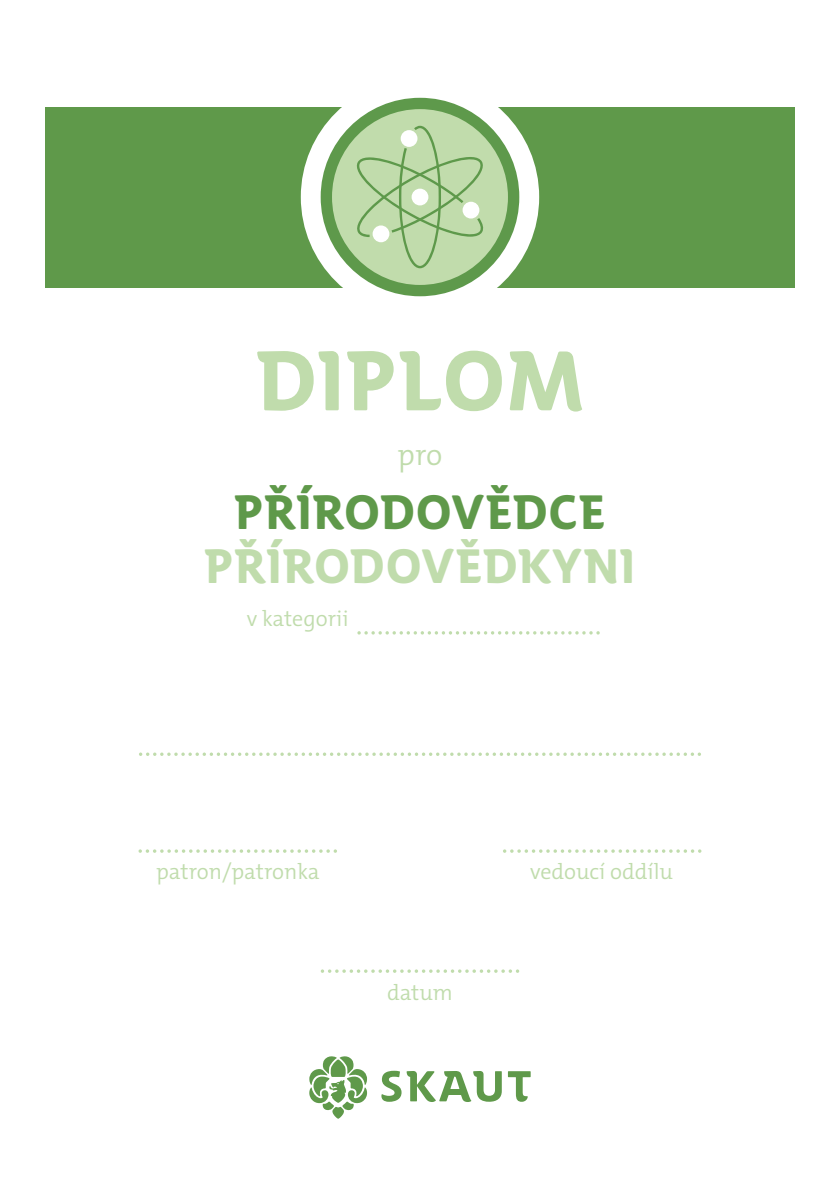
<style>
.page{position:relative;width:840px;height:1191px;background:#fff}
.page>*{position:absolute;margin:0;border:0;box-sizing:border-box;transform-origin:0 0}
.t1{font:700 84px "SKAUT";letter-spacing:-.01em;color:#c0dcac}
.odborka_dvou{font:700 48px/54px "SKAUT";letter-spacing:-.005em;color:#c0dcac;text-align:center}
.t2{font:300 30px "The Mix C5";color:#c0dcac}
.t3{font:300 22px "The Mix C5";color:#c0dcac}
.s1{color:#5f994a}
</style>
<div class="page">
<div style="left:45px;top:107px;width:749px;height:180px;background:#5f994a"></div>
<div style="left:300px;top:78px;width:239px;height:238px;background:#fff;border-radius:50%"></div>
<svg style="left:148px;top:752px;width:552px;height:4px"></svg>
<svg style="left:309px;top:1056px;width:58px;height:62px"></svg>
<svg style="left:507px;top:1071px;width:23px;height:30px"></svg>
<svg style="left:381px;top:1070px;width:120px;height:32px"></svg>
<svg style="left:147px;top:849px;width:189px;height:4px"></svg>
<svg style="left:511px;top:849px;width:189px;height:4px"></svg>
<svg style="left:329px;top:969px;width:189px;height:4px"></svg>
<div style="left:320px;top:98px;width:199px;height:198px;background:#5e994b;border-radius:50%"></div>
<div style="left:332px;top:109px;width:175px;height:176px;background:#c1dcac;border-radius:50%"></div>
<svg style="left:351px;top:126px;width:137px;height:142px"></svg>
<div style="left:400px;top:130px;width:17px;height:17px;background:#fff;border-radius:50%"></div>
<div style="left:372px;top:225px;width:17px;height:17px;background:#fff;border-radius:50%"></div>
<div style="left:411px;top:189px;width:17px;height:16px;background:#fff;border-radius:50%"></div>
<div style="left:462px;top:202px;width:17px;height:16px;background:#fff;border-radius:50%"></div>
<svg style="left:366px;top:631px;width:232px;height:3px"></svg>
<p class="t1" style="left:255px;top:330px;width:333px">DIPLOM</p>
<p class="t2" style="left:397px;top:435px;width:46px">pro</p>
<p class="odborka_dvou" style="left:204px;top:485px;width:433px"><span class="s1">PŘÍRODOVĚDCE<br></span>PŘÍRODOVĚDKYNI</p>
<p class="t3" style="left:247px;top:605px;width:103px">v kategorii</p>
<p class="t3" style="left:156px;top:858px;width:165px">patron/patronka</p>
<p class="t3" style="left:530px;top:858px;width:144px">vedoucí oddílu</p>
<p class="t3" style="left:387px;top:978px;width:67px">datum</p>
</div>
